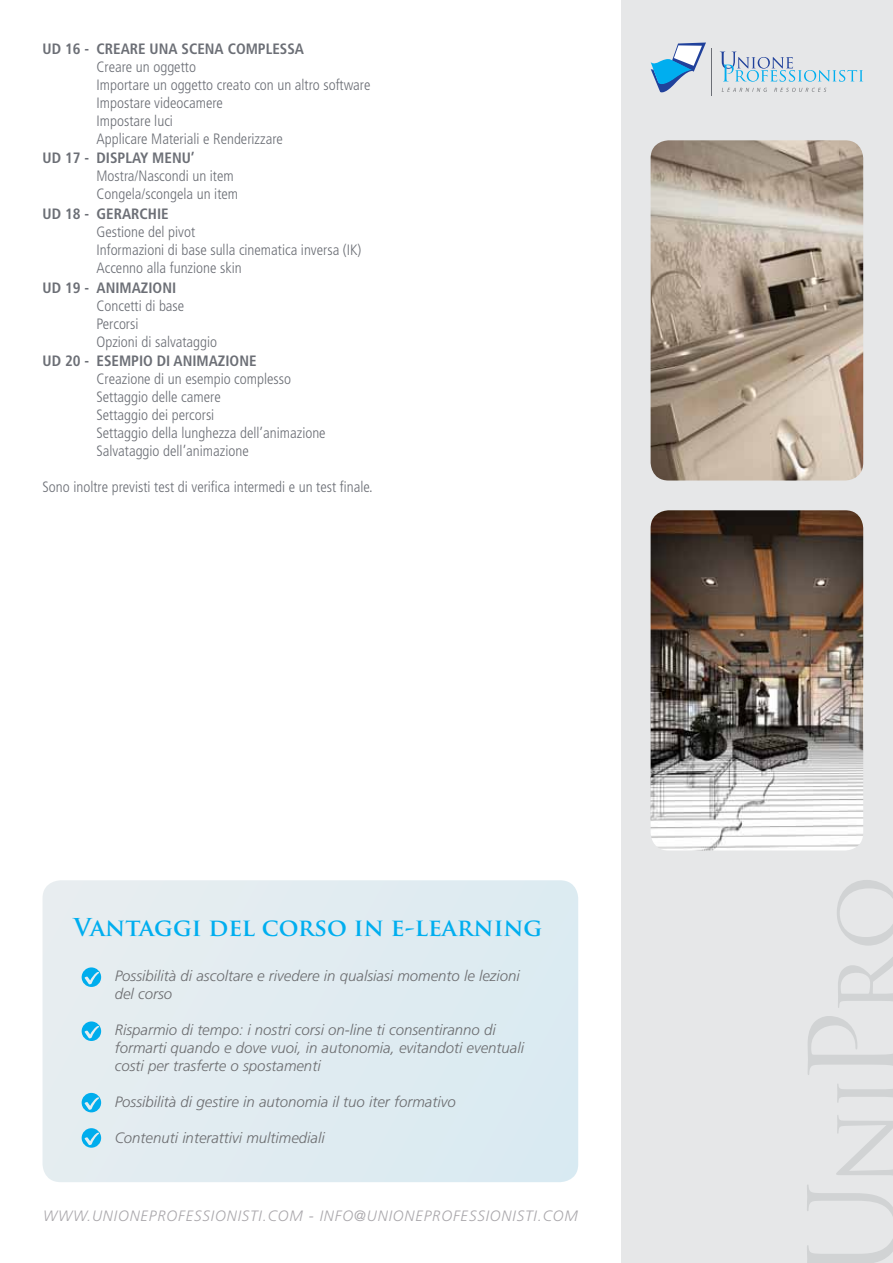
<style>
.page{position:relative;width:893px;height:1263px;background:#fff}
.page>*{position:absolute;margin:0;border:0;box-sizing:border-box;transform-origin:0 0}
.t1{font:700 24px "Trajan Pro";color:#00aeef}
.t2{font:300 condensed 15px/18px "Frutiger";color:#6c6f76}
.t3{font:italic 300 15px/18px "Frutiger";color:#6d6e71}
.t4{font:700 condensed 15px "Frutiger";color:#6c6f76}
.t5{font:italic 300 15px "Frutiger";letter-spacing:.06em;color:#aaa8ac}
</style>
<div class="page">
<div style="left:621px;top:0;width:272px;height:1263px;background:#e6e7e8"></div>
<svg style="left:807px;top:1115px;width:86px;height:148px"></svg>
<svg style="left:837px;top:1084px;width:56px;height:19px"></svg>
<svg style="left:808px;top:1016px;width:85px;height:59px"></svg>
<svg style="left:837px;top:880px;width:56px;height:128px"></svg>
<svg style="left:651px;top:43px;width:55px;height:49px"></svg>
<hr style="left:712px;top:48px;width:1px;height:47px;background:#6c6f76">
<svg style="left:721px;top:52px;width:142px;height:30px"></svg>
<svg style="left:722px;top:88px;width:45px;height:4px"></svg>
<svg style="left:774px;top:88px;width:52px;height:4px"></svg>
<div style="left:43px;top:880px;width:535px;height:302px;background:#e1ebf1;border-radius:18px"></div>
<svg style="left:82px;top:967px;width:19px;height:20px"></svg>
<svg style="left:82px;top:1021px;width:19px;height:20px"></svg>
<svg style="left:82px;top:1093px;width:19px;height:19px"></svg>
<svg style="left:82px;top:1128px;width:19px;height:20px"></svg>
<img style="left:651px;top:140px;width:212px;height:340px">
<img style="left:651px;top:510px;width:212px;height:340px">
<p class="t4" style="left:43px;top:40px;width:239px">UD 16 - CREARE UNA SCENA COMPLESSA</p>
<p class="t2" style="left:97px;top:58px;width:275px">Creare un oggetto<br>Importare un oggetto creato con un altro software<br>Impostare videocamere<br>Impostare luci<br>Applicare Materiali e Renderizzare</p>
<p class="t4" style="left:43px;top:149px;width:55px">UD 17 - DISP</p>
<p class="t4" style="left:125px;top:149px;width:71px">LAY MENU’</p>
<p class="t2" style="left:97px;top:167px;width:143px">Mostra/Nascondi un item<br>Congela/scongela un item</p>
<p class="t4" style="left:43px;top:205px;width:121px">UD 18 - GERARCHIE</p>
<p class="t2" style="left:97px;top:223px;width:266px">Gestione del pivot<br>Informazioni di base sulla cinematica inversa (IK)<br>Accenno alla funzione skin</p>
<p class="t4" style="left:43px;top:278px;width:98px">UD 19 - ANIMAZIO</p>
<p class="t4" style="left:162px;top:278px;width:13px">NI</p>
<p class="t2" style="left:97px;top:296px;width:122px">Concetti di base<br>Percorsi<br>Opzioni di salvataggio</p>
<p class="t4" style="left:43px;top:352px;width:55px">UD 20 - ESE</p>
<p class="t4" style="left:119px;top:352px;width:20px">MPIO</p>
<p class="t4" style="left:157px;top:352px;width:61px">DI ANIMAZIO</p>
<p class="t4" style="left:239px;top:352px;width:17px">NE</p>
<p class="t2" style="left:97px;top:370px;width:231px">Creazione di un esempio complesso<br>Settaggio delle camere<br>Settaggio dei percorsi<br>Settaggio della lunghezza dell’animazione<br>Salvataggio dell’animazione</p>
<p class="t2" style="left:43px;top:478px;width:332px">Sono inoltre previsti test di verifica intermedi e un test finale.</p>
<h1 class="t1" style="left:74px;top:912px;width:470px">Vantaggi del corso in e-learning</h1>
<p class="t3" style="left:115px;top:967px;width:407px">Possibilità di ascoltare e rivedere in qualsiasi momento le lezioni del corso</p>
<p class="t3" style="left:115px;top:1021px;width:411px">Risparmio di tempo: i nostri corsi on-line ti consentiranno di formarti quando e dove vuoi, in autonomia, evitandoti eventuali costi per trasferte o spostamenti</p>
<p class="t3" style="left:115px;top:1093px;width:342px">Possibilità di gestire in autonomia il tuo iter formativo</p>
<p class="t3" style="left:115px;top:1129px;width:211px">Contenuti interattivi multimediali</p>
<p class="t5" style="left:43px;top:1207px;width:536px">www.unioneprofessionisti.com - info@unioneprofessionisti.com</p>
</div>
